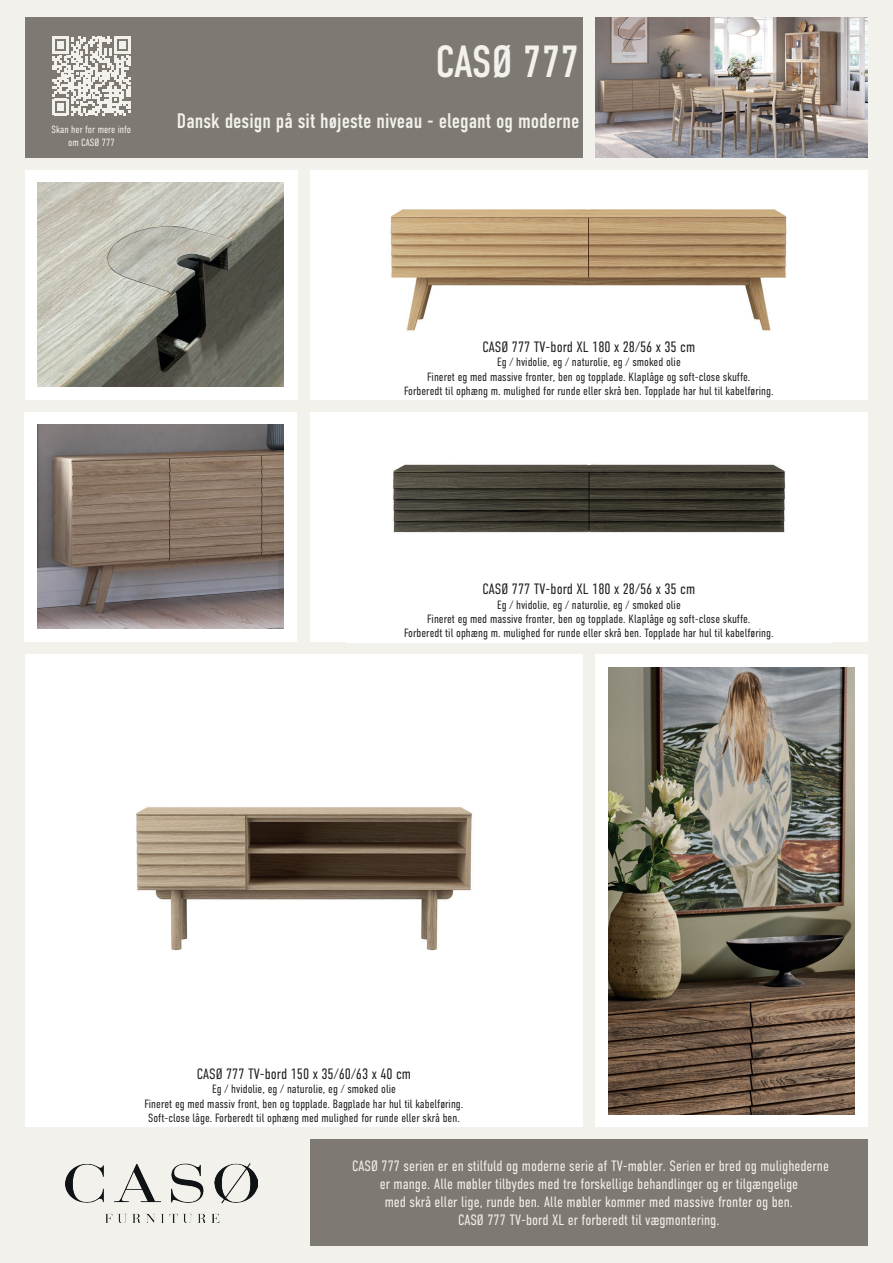
<style>
.page{position:relative;width:893px;height:1263px;background:#f2f1ec}
.page>*{position:absolute;margin:0;border:0;box-sizing:border-box;transform-origin:0 0}
.t1{font:45px "DIN Condensed";color:#f2f1ec}
.t2{font:21px "DIN Condensed";color:#f2f1ec}
.t3{font:300 15px/18px "DIN Condensed";color:#f2f1ec;text-align:center}
.t4{font:300 15px "DIN Condensed";color:#231f20}
.t5{font:300 12px/14.4px "DIN Condensed";color:#231f20;text-align:center}
.t6{font:300 10.5px/12.6px "DIN Condensed";color:#f2f1ec;text-align:center}
</style>
<div class="page">
<div style="left:310px;top:1140px;width:557px;height:106px;background:#7f7973"></div>
<div style="left:26px;top:170px;width:272px;height:230px;background:#fff"></div>
<div style="left:26px;top:17px;width:557px;height:140px;background:#7f7973"></div>
<div style="left:26px;top:655px;width:557px;height:472px;background:#fff"></div>
<img style="left:136px;top:807px;width:337px;height:144px">
<div style="left:310px;top:412px;width:557px;height:230px;background:#fff"></div>
<img style="left:393px;top:464px;width:393px;height:69px">
<img style="left:595px;top:17px;width:272px;height:140px">
<div style="left:310px;top:170px;width:557px;height:230px;background:#fff"></div>
<img style="left:390px;top:209px;width:397px;height:122px">
<div style="left:595px;top:655px;width:272px;height:472px;background:#fff"></div>
<img style="left:608px;top:668px;width:247px;height:446px">
<img style="left:65px;top:1163px;width:193px;height:60px">
<img style="left:37px;top:183px;width:247px;height:204px">
<div style="left:24px;top:412px;width:273px;height:230px;background:#fff"></div>
<img style="left:37px;top:424px;width:247px;height:205px">
<svg style="left:52px;top:37px;width:79px;height:78px"></svg>
<p class="t6" style="left:52px;top:123px;width:81px">Skan her for mere info om CASØ 777</p>
<h1 class="t1" style="left:435px;top:37px;width:145px">CASØ 777</h1>
<h2 class="t2" style="left:177px;top:109px;width:404px">Dansk design på sit højeste niveau - elegant og moderne</h2>
<p class="t4" style="left:483px;top:338px;width:214px">CASØ 777 TV-bord XL 180 x 28/56 x 35 cm</p>
<p class="t5" style="left:404px;top:355px;width:371px">Eg / hvidolie, eg / naturolie, eg / smoked olie<br>Fineret eg med massive fronter, ben og topplade. Klaplåge og soft-close skuffe.<br>Forberedt til ophæng m. mulighed for runde eller skrå ben. Topplade har hul til kabelføring.</p>
<p class="t4" style="left:483px;top:581px;width:214px">CASØ 777 TV-bord XL 180 x 28/56 x 35 cm</p>
<p class="t5" style="left:404px;top:597px;width:371px">Eg / hvidolie, eg / naturolie, eg / smoked olie<br>Fineret eg med massive fronter, ben og topplade. Klaplåge og soft-close skuffe.<br>Forberedt til ophæng m. mulighed for runde eller skrå ben. Topplade har hul til kabelføring.</p>
<p class="t4" style="left:197px;top:1065px;width:216px">CASØ 777 TV-bord 150 x 35/60/63 x 40 cm</p>
<p class="t5" style="left:145px;top:1082px;width:320px">Eg / hvidolie, eg / naturolie, eg / smoked olie<br>Fineret eg med massiv front, ben og topplade. Bagplade har hul til kabelføring.<br>Soft-close låge. Forberedt til ophæng med mulighed for runde eller skrå ben.</p>
<p class="t3" style="left:352px;top:1157px;width:478px">CASØ 777 serien er en stilfuld og moderne serie af TV-møbler. Serien er bred og mulighederne er mange. Alle møbler tilbydes med tre forskellige behandlinger og er tilgængelige<br>med skrå eller lige, runde ben. Alle møbler kommer med massive fronter og ben.<br>CASØ 777 TV-bord XL er forberedt til vægmontering.</p>
</div>
